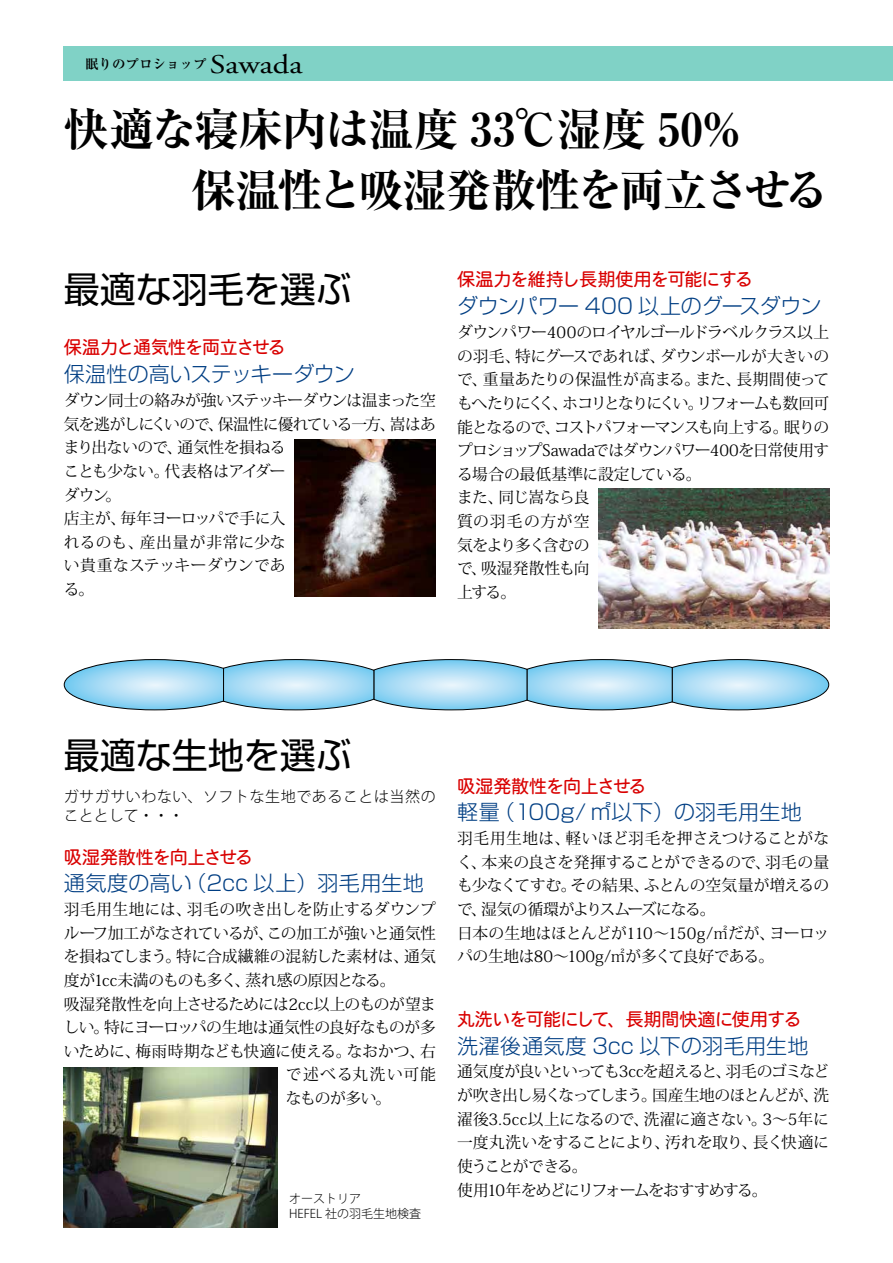
<style>
.page{position:relative;width:893px;height:1263px;background:#fff}
.page>*{position:absolute;margin:0;border:0;box-sizing:border-box;transform-origin:0 0}
.t1{font:700 expanded 45px/60.8px "Ryumin Pro";letter-spacing:-.025em;color:#000}
.t2{font:36px "Shin Go Pro";color:#000}
.t3{font:300 21px "Shin Go Pro";letter-spacing:.01em;color:#003e83}
.t4{font:300 21px "Shin Go Pro";letter-spacing:-.02em;color:#003e83}
.t5{font:18px "Heisei Maru Go Std W4";letter-spacing:-.035em;color:#d90000}
.t6{font:18px "Heisei Maru Go Std W4";letter-spacing:-.055em;color:#d90000}
.t7{font:15.75px/23.7px "Koz Min Std";letter-spacing:-.035em;color:#000}
.t8{font:15.75px/23.7px "Koz Min Std";letter-spacing:-.055em;color:#000}
.t9{font:15.75px "Koz Min Std";letter-spacing:-.01em;color:#000}
.t10{font:15.75px "Koz Min Std";letter-spacing:.005em;color:#000}
.t11{font:15.75px "Koz Min Std";letter-spacing:-.06em;color:#000}
.t12{font:15.75px "Koz Min Std";letter-spacing:.075em;color:#000}
.t13{font:300 15px/18.8px "Koz Go Std";letter-spacing:.035em;color:#000}
.t14{font:700 13.5px "Ryumin Pro";color:#000}
.t15{font:300 12px/15px "Koz Go Std";color:#000}
.s1{font-family:"Adobe Garamond Pro";font-weight:400;font-size:27px}
</style>
<div class="page">
<div style="left:64px;top:47px;width:829px;height:34px;background:#80d2c6"></div>
<svg style="left:64px;top:659px;width:765px;height:51px;background:#a8d6ec"></svg>
<img style="left:294px;top:439px;width:142px;height:157px">
<img style="left:598px;top:489px;width:231px;height:140px">
<img style="left:64px;top:1067px;width:213px;height:160px">
<p class="t14" style="left:85px;top:53px;width:219px">眠りのプロショップ <span class="s1">Sawada</span></p>
<h1 class="t1" style="left:191px;top:95px;width:640px;text-indent:-127px">快適な寝床内は温度 33℃湿度 50%<br>保温性と吸湿発散性を両立させる</h1>
<h2 class="t2" style="left:64px;top:260px;width:289px">最適な羽毛を選ぶ</h2>
<p class="t6" style="left:64px;top:336px;width:223px">保温力と通気性を両立させる</p>
<h3 class="t3" style="left:64px;top:357px;width:293px">保温性の高いステッキーダウン</h3>
<p class="t7" style="left:64px;top:389px;width:374px">ダウン同士の絡みが強いステッキーダウンは温まった空気を逃がしにくいので、保温性に優れている一方、嵩はあまり出ないので、通気性を損ねる<br>ことも少ない。代表格はアイダー<br>ダウン。<br>店主が、毎年ヨーロッパで手に入<br>れるのも、産出量が非常に少な<br>い貴重なステッキーダウンであ<br>る。</p>
<p class="t5" style="left:457px;top:267px;width:298px">保温力を維持し長期使用を可能にする</p>
<h3 class="t4" style="left:457px;top:289px;width:366px">ダウンパワー 400 以上のグースダウン</h3>
<p class="t7" style="left:457px;top:320px;width:374px">ダウンパワー400のロイヤルゴールドラベルクラス以上の羽毛、特にグースであれば、ダウンボールが大きいので、重量あたりの保温性が高まる。また、長期間使ってもへたりにくく、ホコリとなりにくい。リフォームも数回可能となるので、コストパフォーマンスも向上する。眠りのプロショップSawadaではダウンパワー400を日常使用する場合の最低基準に設定している。<br>また、同じ嵩なら良<br>質の羽毛の方が空<br>気をより多く含むの<br>で、吸湿発散性も向<br>上する。</p>
<h2 class="t2" style="left:64px;top:726px;width:289px">最適な生地を選ぶ</h2>
<p class="t13" style="left:64px;top:787px;width:373px">ガサガサいわない、ソフトな生地であることは当然のこととして・・・</p>
<p class="t5" style="left:64px;top:844px;width:191px">吸湿発散性を向上させる</p>
<h3 class="t3" style="left:64px;top:866px;width:362px">通気度の高い（2cc 以上）羽毛用生地</h3>
<p class="t10" style="left:64px;top:899px;width:374px">羽毛用生地には、羽毛の吹き出しを防止するダウンプ</p>
<p class="t7" style="left:64px;top:921px;width:374px">ルーフ加工がなされているが、この加工が強いと通気性</p>
<p class="t9" style="left:64px;top:947px;width:374px">を損ねてしまう。特に合成繊維の混紡した素材は、通気</p>
<p class="t11" style="left:64px;top:970px;width:333px">度が1cc未満のものも多く、蒸れ感の原因となる。</p>
<p class="t7" style="left:64px;top:992px;width:374px">吸湿発散性を向上させるためには2cc以上のものが望ま</p>
<p class="t7" style="left:64px;top:1016px;width:374px">しい。特にヨーロッパの生地は通気性の良好なものが多</p>
<p class="t9" style="left:64px;top:1041px;width:374px">いために、梅雨時期なども快適に使える。なおかつ、右</p>
<p class="t12" style="left:286px;top:1065px;width:151px">で述べる丸洗い可能</p>
<p class="t7" style="left:286px;top:1086px;width:107px">なものが多い。</p>
<p class="t15" style="left:289px;top:1191px;width:134px">オーストリア<br>HEFEL 社の羽毛生地検査</p>
<p class="t5" style="left:457px;top:774px;width:191px">吸湿発散性を向上させる</p>
<h3 class="t3" style="left:457px;top:795px;width:346px">軽量（100g/ ㎡以下）の羽毛用生地</h3>
<p class="t7" style="left:457px;top:827px;width:374px">羽毛用生地は、軽いほど羽毛を押さえつけることがなく、本来の良さを発揮することができるので、羽毛の量も少なくてすむ。その結果、ふとんの空気量が増えるので、湿気の循環がよりスムーズになる。<br>日本の生地はほとんどが110～150g/㎡だが、ヨーロッパの生地は80～100g/㎡が多くて良好である。</p>
<p class="t5" style="left:457px;top:1007px;width:346px">丸洗いを可能にして、長期間快適に使用する</p>
<h3 class="t3" style="left:457px;top:1028px;width:353px">洗濯後通気度 3cc 以下の羽毛用生地</h3>
<p class="t8" style="left:457px;top:1060px;width:374px">通気度が良いといっても3ccを超えると、羽毛のゴミなどが吹き出し易くなってしまう。国産生地のほとんどが、洗濯後3.5cc以上になるので、洗濯に適さない。3～5年に一度丸洗いをすることにより、汚れを取り、長く快適に使うことができる。<br>使用10年をめどにリフォームをおすすめする。</p>
</div>
